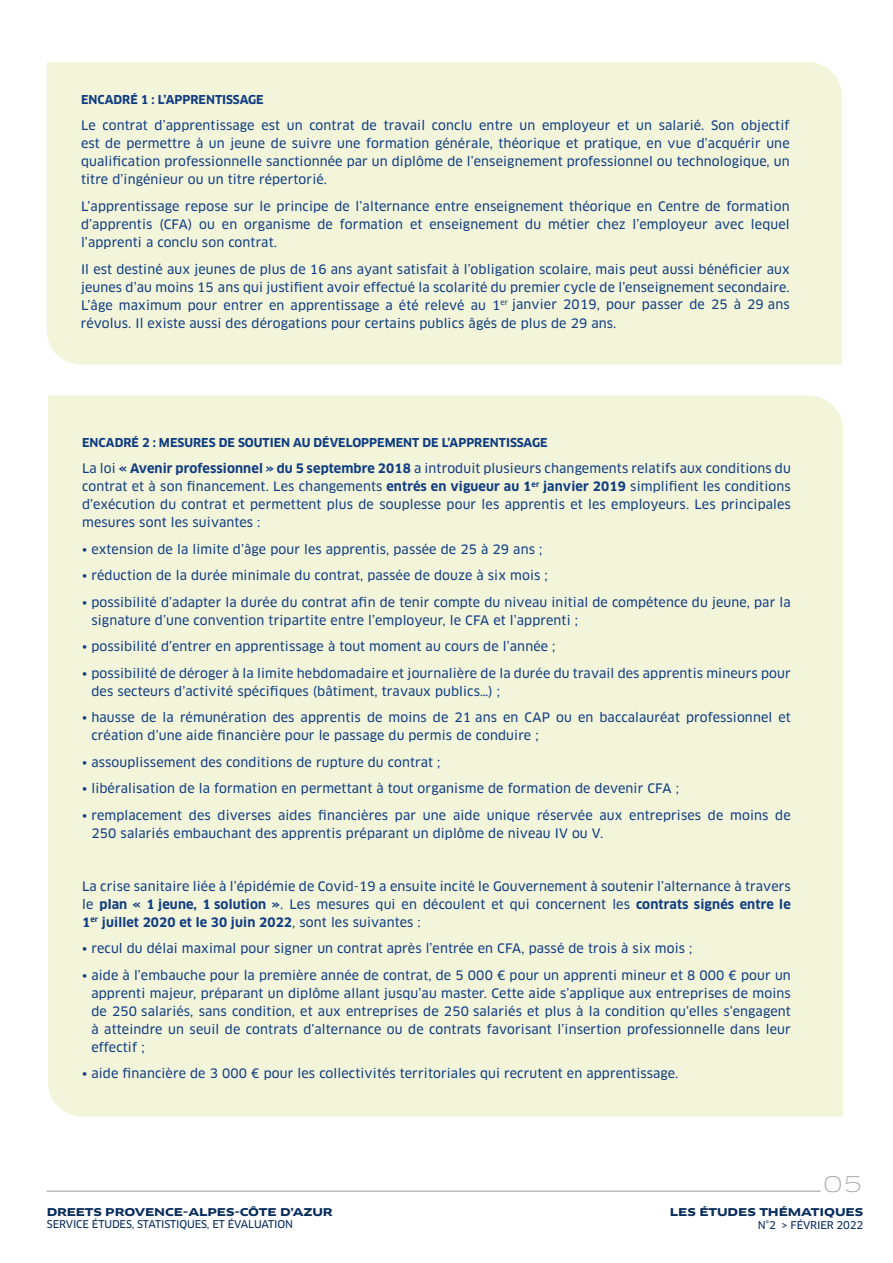
<style>
.page{position:relative;width:893px;height:1263px;background:#fff}
.page>*{position:absolute;margin:0;border:0;box-sizing:border-box;transform-origin:0 0}
.t1{font:100 21px "Clan OT Extd";color:#9c9c9d}
.t2{font:12.75px/18px "Clan OT News";letter-spacing:.01em;color:#103c82;text-align:justify}
.t3{font:700 12.75px "Clan OT";letter-spacing:.01em;color:#103c82}
.t4{font:700 12px "Clan OT";color:#103c82}
.t5{font:10.5px "Clan OT News";letter-spacing:-.01em;color:#082c5c}
.t6{font:700 10.5px "Clan OT Extd";letter-spacing:-.01em;color:#082c5c}
.s1{font-family:"Clan OT";font-weight:700}
.s2{font-family:"Clan OT News";font-weight:400}
</style>
<div class="page">
<hr style="left:47px;top:1191px;width:774px;height:1px;background:#9c9c9d">
<div style="left:47px;top:62px;width:795px;height:302px;background:#f2f5da"></div>
<div style="left:48px;top:396px;width:795px;height:720px;background:#f2f5da"></div>
<p class="t4" style="left:81px;top:93px;width:184px">ENCADRÉ 1 : L’APPRENTISSAGE</p>
<p class="t2" style="left:81px;top:117px;width:710px">Le contrat d’apprentissage est un contrat de travail conclu entre un employeur et un salarié. Son objectif est de permettre à un jeune de suivre une formation générale, théorique et pratique, en vue d’acquérir une qualification professionnelle sanctionnée par un diplôme de l’enseignement professionnel ou technologique, un titre d’ingénieur ou un titre répertorié.</p>
<p class="t2" style="left:81px;top:197px;width:710px">L’apprentissage repose sur le principe de l’alternance entre enseignement théorique en Centre de formation d’apprentis (CFA) ou en organisme de formation et enseignement du métier chez l’employeur avec lequel l’apprenti a conclu son contrat.</p>
<p class="t2" style="left:81px;top:260px;width:710px">Il est destiné aux jeunes de plus de 16 ans ayant satisfait à l’obligation scolaire, mais peut aussi bénéficier aux jeunes d’au moins 15 ans qui justifient avoir effectué la scolarité du premier cycle de l’enseignement secondaire.<br>L’âge maximum pour entrer en apprentissage a été relevé au 1<sup>er</sup> janvier 2019, pour passer de 25 à 29 ans révolus. Il existe aussi des dérogations pour certains publics âgés de plus de 29 ans.</p>
<p class="t4" style="left:82px;top:435px;width:467px">ENCADRÉ 2 : MESURES DE SOUTIEN AU DÉVELOPPEMENT DE L’APPRENTISSAGE</p>
<p class="t2" style="left:82px;top:459px;width:710px">La loi <span class="s1">« Avenir professionnel » du 5 septembre 2018</span> a introduit plusieurs changements relatifs aux conditions du contrat et à son financement. Les changements <span class="s1">entrés en vigueur au 1</span><sup>er</sup> <span class="s1">janvier 2019</span> simplifient les conditions d’exécution du contrat et permettent plus de souplesse pour les apprentis et les employeurs. Les principales mesures sont les suivantes :</p>
<p class="t2" style="left:82px;top:540px;width:462px">• extension de la limite d’âge pour les apprentis, passée de 25 à 29 ans ;</p>
<p class="t2" style="left:82px;top:566px;width:467px">• réduction de la durée minimale du contrat, passée de douze à six mois ;</p>
<p class="t2" style="left:91px;top:593px;width:701px;text-indent:-9px">• possibilité d’adapter la durée du contrat afin de tenir compte du niveau initial de compétence du jeune, par la signature d’une convention tripartite entre l’employeur, le CFA et l’apprenti ;</p>
<p class="t2" style="left:82px;top:637px;width:475px">• possibilité d’entrer en apprentissage à tout moment au cours de l’année ;</p>
<p class="t2" style="left:91px;top:664px;width:701px;text-indent:-9px">• possibilité de déroger à la limite hebdomadaire et journalière de la durée du travail des apprentis mineurs pour des secteurs d’activité spécifiques (bâtiment, travaux publics…) ;</p>
<p class="t2" style="left:91px;top:708px;width:701px;text-indent:-9px">• hausse de la rémunération des apprentis de moins de 21 ans en CAP ou en baccalauréat professionnel et création d’une aide financière pour le passage du permis de conduire ;</p>
<p class="t2" style="left:82px;top:753px;width:360px">• assouplissement des conditions de rupture du contrat ;</p>
<p class="t2" style="left:82px;top:779px;width:598px">• libéralisation de la formation en permettant à tout organisme de formation de devenir CFA ;</p>
<p class="t2" style="left:91px;top:806px;width:701px;text-indent:-9px">• remplacement des diverses aides financières par une aide unique réservée aux entreprises de moins de<br>250 salariés embauchant des apprentis préparant un diplôme de niveau IV ou V.</p>
<p class="t2" style="left:82px;top:877px;width:710px">La crise sanitaire liée à l’épidémie de Covid-19 a ensuite incité le Gouvernement à soutenir l’alternance à travers le <span class="s1">plan « 1 jeune, 1 solution »</span>. Les mesures qui en découlent et qui concernent les <span class="s1">contrats signés entre le</span></p>
<p class="t3" style="left:82px;top:914px;width:340px">1<sup>er</sup> juillet 2020 et le 30 juin 2022<span class="s2">, sont les suivantes :</span></p>
<p class="t2" style="left:82px;top:939px;width:612px">• recul du délai maximal pour signer un contrat après l’entrée en CFA, passé de trois à six mois ;</p>
<p class="t2" style="left:91px;top:966px;width:701px;text-indent:-9px">• aide à l’embauche pour la première année de contrat, de 5 000 € pour un apprenti mineur et 8 000 € pour un apprenti majeur, préparant un diplôme allant jusqu’au master. Cette aide s’applique aux entreprises de moins de 250 salariés, sans condition, et aux entreprises de 250 salariés et plus à la condition qu’elles s’engagent à atteindre un seuil de contrats d’alternance ou de contrats favorisant l’insertion professionnelle dans leur effectif ;</p>
<p class="t2" style="left:82px;top:1064px;width:598px">• aide financière de 3 000 € pour les collectivités territoriales qui recrutent en apprentissage.</p>
<h1 class="t1" style="left:823px;top:1171px;width:42px">05</h1>
<p class="t6" style="left:47px;top:1205px;width:288px">DREETS PROVENCE-ALPES-CÔTE D’AZUR</p>
<p class="t5" style="left:47px;top:1218px;width:248px">SERVICE ÉTUDES, STATISTIQUES, ET ÉVALUATION</p>
<p class="t6" style="left:670px;top:1205px;width:195px">LES ÉTUDES THÉMATIQUES</p>
<p class="t5" style="left:758px;top:1219px;width:107px">N°2 &gt; FÉVRIER 2022</p>
</div>
